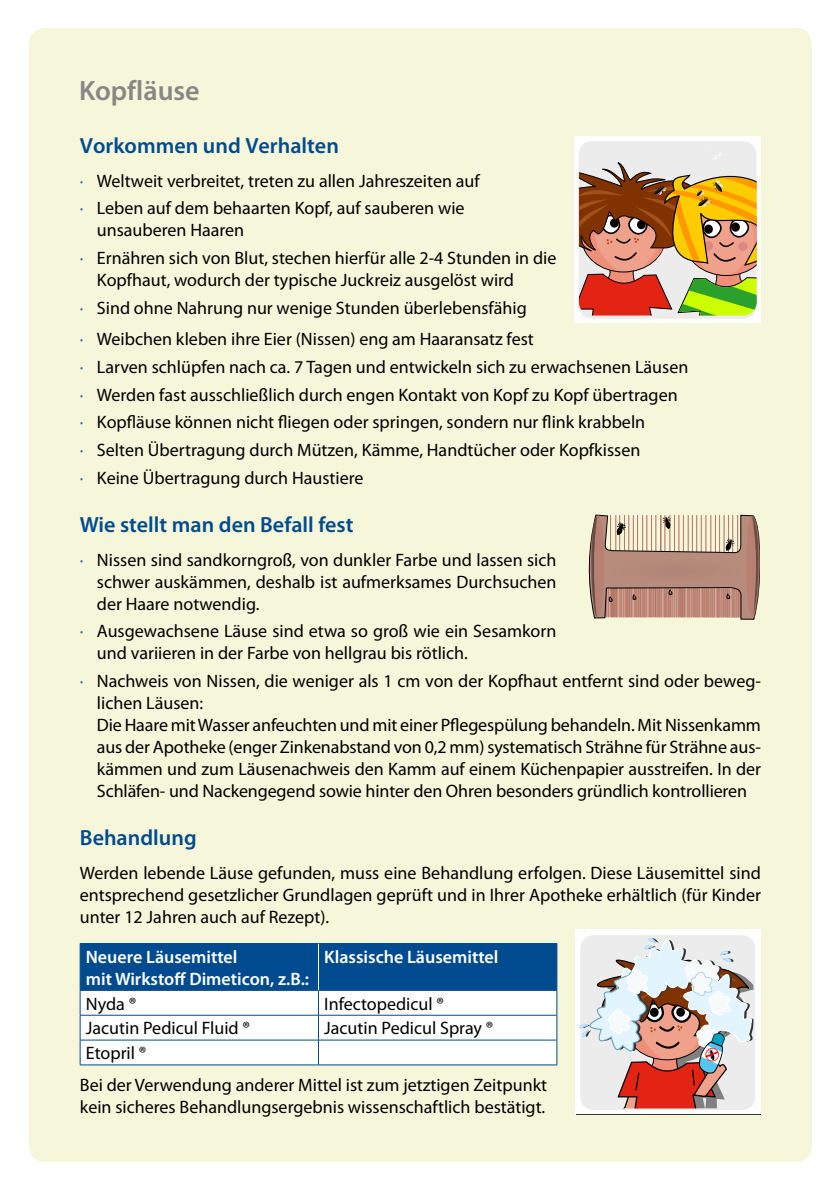
<style>
.page{position:relative;width:840px;height:1191px;background:#fff}
.page>*{position:absolute;margin:0;border:0;box-sizing:border-box;transform-origin:0 0}
.t1{font:600 28px "Myriad Pro";color:#878786}
.t2{font:600 22px "Myriad Pro";color:#004b8f}
.t3{font:18px/22px "Myriad Pro";color:#000}
.t4{font:600 18px/22px "Myriad Pro";color:#fff}
.s1{color:#3266a4}
</style>
<div class="page">
<div style="left:29px;top:28px;width:782px;height:1134px;background:#f5f6da;border-radius:17px"></div>
<svg style="left:80px;top:944px;width:477px;height:120px;background:#97b6d1"></svg>
<hr style="left:80px;top:1064px;width:238px;height:1px;background:#004b8f">
<hr style="left:318px;top:1064px;width:239px;height:1px;background:#004b8f">
<hr style="left:80px;top:943px;width:238px;height:1px;background:#004b8f">
<hr style="left:80px;top:943px;width:1px;height:47px;background:#004b8f">
<hr style="left:318px;top:943px;width:239px;height:1px;background:#004b8f">
<hr style="left:556px;top:943px;width:1px;height:47px;background:#004b8f">
<hr style="left:80px;top:990px;width:238px;height:1px;background:#004b8f">
<hr style="left:318px;top:990px;width:239px;height:1px;background:#004b8f">
<hr style="left:318px;top:943px;width:1px;height:47px;background:#fff">
<div style="left:573px;top:136px;width:187px;height:187px;background:#fff"></div>
<svg style="left:578px;top:141px;width:178px;height:178px"></svg>
<svg style="left:578px;top:141px;width:178px;height:174px;background:#c69a66"></svg>
<svg style="left:588px;top:515px;width:172px;height:104px"></svg>
<svg style="left:574px;top:929px;width:186px;height:185px;background:#faf9f8"></svg>
<svg style="left:579px;top:935px;width:174px;height:173px;background:#d4bcb9"></svg>
<h1 class="t1" style="left:79px;top:75px;width:122px">Kopfläuse</h1>
<p class="t2" style="left:80px;top:133px;width:260px">Vorkommen und Verhalten</p>
<p class="t3" style="left:80px;top:167px;width:401px;line-height:27.6px"><span class="s1">∙</span> Weltweit verbreitet, treten zu allen Jahreszeiten auf <span class="s1">∙</span> Leben auf dem behaarten Kopf, auf sauberen wie</p>
<p class="t3" style="left:80px;top:217px;width:478px;line-height:27.6px;text-indent:17px">unsauberen Haaren<br><span class="s1">∙</span> Ernähren sich von Blut, stechen hierfür alle 2-4 Stunden in die</p>
<p class="t3" style="left:80px;top:266px;width:448px;line-height:27.6px;text-align:center">Kopfhaut, wodurch der typische Juckreiz ausgelöst wird<br><span class="s1">∙</span> Sind ohne Nahrung nur wenige Stunden überlebensfähig</p>
<p class="t3" style="left:80px;top:326px;width:609px;line-height:27.6px"><span class="s1">∙</span> Weibchen kleben ihre Eier (Nissen) eng am Haaransatz fest<br><span class="s1">∙</span> Larven schlüpfen nach ca. 7 Tagen und entwickeln sich zu erwachsenen Läusen <span class="s1">∙</span> Werden fast ausschließlich durch engen Kontakt von Kopf zu Kopf übertragen<br><span class="s1">∙</span> Kopfläuse können nicht fliegen oder springen, sondern nur flink krabbeln<br><span class="s1">∙</span> Selten Übertragung durch Mützen, Kämme, Handtücher oder Kopfkissen<br><span class="s1">∙</span> Keine Übertragung durch Haustiere</p>
<p class="t2" style="left:80px;top:512px;width:275px">Wie stellt man den Befall fest</p>
<p class="t3" style="left:97px;top:549px;width:461px;text-align:justify;text-indent:-17px"><span class="s1">∙</span> Nissen sind sandkorngroß, von dunkler Farbe und lassen sich schwer auskämmen, deshalb ist aufmerksames Durchsuchen der Haare notwendig.</p>
<p class="t3" style="left:97px;top:621px;width:461px;text-indent:-17px"><span class="s1">∙</span> Ausgewachsene Läuse sind etwa so groß wie ein Sesamkorn und variieren in der Farbe von hellgrau bis rötlich.</p>
<p class="t3" style="left:97px;top:670px;width:665px;text-indent:-17px"><span class="s1">∙</span> Nachweis von Nissen, die weniger als 1 cm von der Kopfhaut entfernt sind oder beweg&shy;lichen Läusen:<br>Die Haare mit Wasser anfeuchten und mit einer Pflegespülung behandeln. Mit Nissenkamm aus der Apotheke (enger Zinkenabstand von 0,2 mm) systematisch Strähne für Strähne aus&shy;kämmen und zum Läusenachweis den Kamm auf einem Küchenpapier ausstreifen. In der Schläfen- und Nackengegend sowie hinter den Ohren besonders gründlich kontrollieren</p>
<p class="t2" style="left:80px;top:825px;width:118px">Behandlung</p>
<p class="t3" style="left:80px;top:862px;width:682px;text-align:justify">Werden lebende Läuse gefunden, muss eine Behandlung erfolgen. Diese Läusemittel sind entsprechend gesetzlicher Grundlagen geprüft und in Ihrer Apotheke erhältlich (für Kinder unter 12 Jahren auch auf Rezept).</p>
<p class="t4" style="left:86px;top:946px;width:225px">Neuere Läusemittel<br>mit Wirkstoff Dimeticon, z.B.:</p>
<p class="t4" style="left:324px;top:946px;width:176px">Klassische Läusemittel</p>
<p class="t3" style="left:86px;top:993px;width:52px">Nyda ®</p>
<p class="t3" style="left:324px;top:993px;width:121px">Infectopedicul ®</p>
<p class="t3" style="left:86px;top:1017px;width:166px">Jacutin Pedicul Fluid ®</p>
<p class="t3" style="left:324px;top:1017px;width:171px">Jacutin Pedicul Spray ®</p>
<p class="t3" style="left:80px;top:1037px;width:468px;line-height:32px;text-indent:6px">Etopril ®<br>Bei der Verwendung anderer Mittel ist zum jetztigen Zeitpunkt</p>
<p class="t3" style="left:80px;top:1096px;width:466px">kein sicheres Behandlungsergebnis wissenschaftlich bestätigt.</p>
</div>
